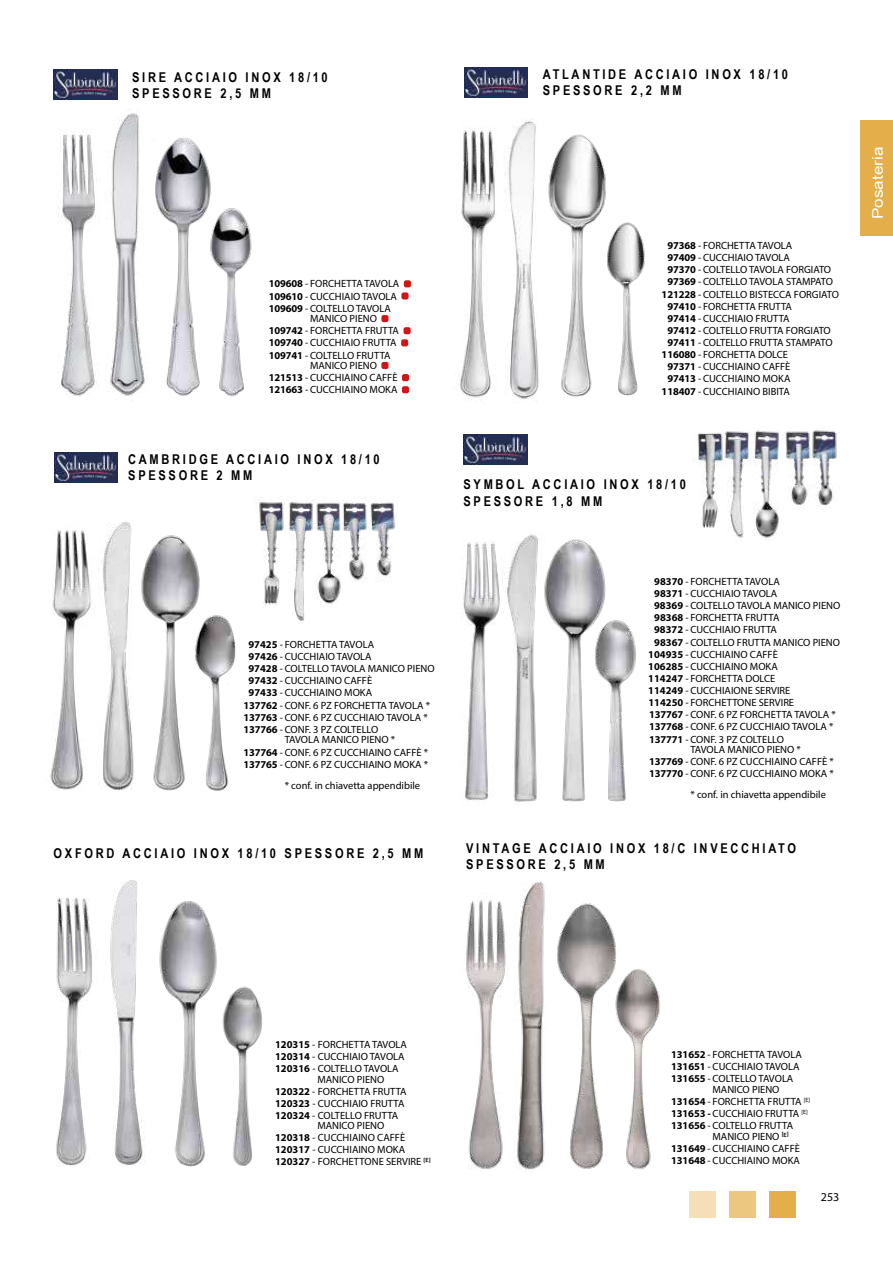
<style>
.page{position:relative;width:893px;height:1263px;background:#fff}
.page>*{position:absolute;margin:0;border:0;box-sizing:border-box;transform-origin:0 0}
.t1{font:14.7px "Arial Narrow";color:#fff;scale:1.43 1}
.t2{font:700 13.5px/16.2px "Arial Narrow";letter-spacing:.2em;color:#000}
.t3{font:12px "Myriad Pro";color:#000}
.t4{font:10.5px/12.1px "Myriad Pro";color:#000}
.s1{font-weight:700}
</style>
<div class="page">
<img style="left:464px;top:67px;width:64px;height:30px">
<img style="left:458px;top:126px;width:37px;height:272px">
<img style="left:503px;top:119px;width:36px;height:280px">
<img style="left:548px;top:134px;width:58px;height:263px">
<img style="left:605px;top:220px;width:40px;height:177px">
<img style="left:463px;top:435px;width:64px;height:30px">
<img style="left:462px;top:542px;width:33px;height:264px">
<img style="left:495px;top:534px;width:42px;height:269px">
<img style="left:537px;top:537px;width:69px;height:265px">
<img style="left:593px;top:618px;width:43px;height:184px">
<img style="left:692px;top:430px;width:145px;height:108px">
<img style="left:54px;top:452px;width:64px;height:30px">
<img style="left:50px;top:529px;width:41px;height:261px">
<img style="left:98px;top:522px;width:36px;height:268px">
<img style="left:141px;top:535px;width:59px;height:256px">
<img style="left:192px;top:609px;width:44px;height:182px">
<img style="left:259px;top:497px;width:136px;height:127px">
<img style="left:53px;top:70px;width:64px;height:30px">
<div style="left:404px;top:280px;width:7px;height:7px;background:#cd1719;border-radius:2px"></div>
<div style="left:401px;top:292px;width:8px;height:7px;background:#cd1719;border-radius:2px"></div>
<div style="left:381px;top:315px;width:7px;height:7px;background:#cd1719;border-radius:2px"></div>
<div style="left:404px;top:327px;width:7px;height:7px;background:#cd1719;border-radius:2px"></div>
<div style="left:401px;top:339px;width:7px;height:7px;background:#cd1719;border-radius:2px"></div>
<div style="left:381px;top:362px;width:7px;height:7px;background:#cd1719;border-radius:2px"></div>
<div style="left:402px;top:374px;width:7px;height:7px;background:#cd1719;border-radius:2px"></div>
<div style="left:402px;top:386px;width:7px;height:7px;background:#cd1719;border-radius:2px"></div>
<img style="left:58px;top:132px;width:39px;height:264px">
<img style="left:110px;top:113px;width:37px;height:283px">
<img style="left:155px;top:137px;width:56px;height:259px">
<img style="left:207px;top:190px;width:45px;height:207px">
<img style="left:466px;top:899px;width:40px;height:271px">
<img style="left:557px;top:903px;width:59px;height:266px">
<img style="left:612px;top:956px;width:49px;height:214px">
<img style="left:515px;top:882px;width:30px;height:288px">
<img style="left:56px;top:880px;width:88px;height:286px">
<img style="left:159px;top:901px;width:58px;height:266px">
<img style="left:222px;top:986px;width:40px;height:180px">
<div style="left:860px;top:120px;width:33px;height:116px;background:#e4af4a"></div>
<div style="left:690px;top:1191px;width:26px;height:27px;background:#f4dfb7"></div>
<div style="left:729px;top:1191px;width:27px;height:27px;background:#ecc780"></div>
<div style="left:769px;top:1191px;width:26px;height:27px;background:#e4af4a"></div>
<p class="t2" style="left:132px;top:68px;width:197px">SIRE ACCIAIO INOX 18/10<br>SPESSORE 2,5 MM</p>
<p class="t2" style="left:543px;top:65px;width:247px">ATLANTIDE ACCIAIO INOX 18/10<br>SPESSORE 2,2 MM</p>
<p class="t4" style="left:269px;top:278px;width:132px"><span class="s1">109608</span> - FORCHETTA TAVOLA<br><span class="s1">109610</span> - CUCCHIAIO TAVOLA<br><span class="s1">109609</span> - COLTELLO TAVOLA</p>
<p class="t4" style="left:269px;top:312px;width:132px;text-indent:41px">MANICO PIENO<br><span class="s1">109742</span> - FORCHETTA FRUTTA<br><span class="s1">109740</span> - CUCCHIAIO FRUTTA<br><span class="s1">109741</span> - COLTELLO FRUTTA</p>
<p class="t4" style="left:269px;top:359px;width:130px;text-indent:41px">MANICO PIENO<br><span class="s1">121513</span> - CUCCHIAINO CAFFÈ<br><span class="s1">121663</span> - CUCCHIAINO MOKA</p>
<p class="t2" style="left:128px;top:450px;width:253px">CAMBRIDGE ACCIAIO INOX 18/10<br>SPESSORE 2 MM</p>
<p class="t4" style="left:248px;top:638px;width:127px"><span class="s1">97425</span> - FORCHETTA TAVOLA</p>
<p class="t4" style="left:249px;top:650px;width:125px"><span class="s1">97426</span> - CUCCHIAIO TAVOLA</p>
<p class="t4" style="left:248px;top:662px;width:188px"><span class="s1">97428</span> - COLTELLO TAVOLA MANICO PIENO</p>
<p class="t4" style="left:249px;top:675px;width:125px"><span class="s1">97432</span> - CUCCHIAINO CAFFÈ</p>
<p class="t4" style="left:249px;top:687px;width:125px"><span class="s1">97433</span> - CUCCHIAINO MOKA</p>
<p class="t4" style="left:243px;top:699px;width:188px"><span class="s1">137762</span> - CONF. 6 PZ FORCHETTA TAVOLA *</p>
<p class="t4" style="left:243px;top:711px;width:186px"><span class="s1">137763</span> - CONF. 6 PZ CUCCHIAIO TAVOLA *</p>
<p class="t4" style="left:243px;top:723px;width:137px"><span class="s1">137766</span> - CONF. 3 PZ COLTELLO</p>
<p class="t4" style="left:243px;top:734px;width:186px;text-indent:41px">TAVOLA MANICO PIENO *<br><span class="s1">137764</span> - CONF. 6 PZ CUCCHIAINO CAFFÈ *<br><span class="s1">137765</span> - CONF. 6 PZ CUCCHIAINO MOKA *</p>
<p class="t4" style="left:285px;top:779px;width:137px">* conf. in chiavetta appendibile</p>
<p class="t2" style="left:54px;top:844px;width:371px">OXFORD ACCIAIO INOX 18/10 SPESSORE 2,5 MM</p>
<p class="t4" style="left:667px;top:239px;width:127px"><span class="s1">97368</span> - FORCHETTA TAVOLA</p>
<p class="t4" style="left:667px;top:251px;width:124px"><span class="s1">97409</span> - CUCCHIAIO TAVOLA</p>
<p class="t4" style="left:667px;top:263px;width:165px"><span class="s1">97370</span> - COLTELLO TAVOLA FORGIATO</p>
<p class="t4" style="left:667px;top:276px;width:167px"><span class="s1">97369</span> - COLTELLO TAVOLA STAMPATO</p>
<p class="t4" style="left:662px;top:288px;width:179px"><span class="s1">121228</span> - COLTELLO BISTECCA FORGIATO</p>
<p class="t4" style="left:667px;top:300px;width:126px"><span class="s1">97410</span> - FORCHETTA FRUTTA</p>
<p class="t4" style="left:667px;top:312px;width:124px"><span class="s1">97414</span> - CUCCHIAIO FRUTTA</p>
<p class="t4" style="left:667px;top:324px;width:165px"><span class="s1">97412</span> - COLTELLO FRUTTA FORGIATO</p>
<p class="t4" style="left:667px;top:336px;width:167px"><span class="s1">97411</span> - COLTELLO FRUTTA STAMPATO</p>
<p class="t4" style="left:662px;top:348px;width:128px"><span class="s1">116080</span> - FORCHETTA DOLCE</p>
<p class="t4" style="left:667px;top:360px;width:125px"><span class="s1">97371</span> - CUCCHIAINO CAFFÈ</p>
<p class="t4" style="left:667px;top:373px;width:125px"><span class="s1">97413</span> - CUCCHIAINO MOKA</p>
<p class="t4" style="left:662px;top:385px;width:130px"><span class="s1">118407</span> - CUCCHIAINO BIBITA</p>
<p class="t2" style="left:463px;top:476px;width:224px">SYMBOL ACCIAIO INOX 18/10<br>SPESSORE 1,8 MM</p>
<p class="t4" style="left:654px;top:575px;width:127px"><span class="s1">98370</span> - FORCHETTA TAVOLA</p>
<p class="t4" style="left:654px;top:587px;width:125px"><span class="s1">98371</span> - CUCCHIAIO TAVOLA</p>
<p class="t4" style="left:654px;top:599px;width:188px"><span class="s1">98369</span> - COLTELLO TAVOLA MANICO PIENO</p>
<p class="t4" style="left:654px;top:611px;width:127px"><span class="s1">98368</span> - FORCHETTA FRUTTA</p>
<p class="t4" style="left:654px;top:624px;width:124px"><span class="s1">98372</span> - CUCCHIAIO FRUTTA</p>
<p class="t4" style="left:654px;top:636px;width:187px"><span class="s1">98367</span> - COLTELLO FRUTTA MANICO PIENO</p>
<p class="t4" style="left:648px;top:648px;width:131px"><span class="s1">104935</span> - CUCCHIAINO CAFFÈ</p>
<p class="t4" style="left:648px;top:660px;width:131px"><span class="s1">106285</span> - CUCCHIAINO MOKA</p>
<p class="t4" style="left:648px;top:672px;width:129px"><span class="s1">114247</span> - FORCHETTA DOLCE</p>
<p class="t4" style="left:648px;top:684px;width:144px"><span class="s1">114249</span> - CUCCHIAIONE SERVIRE</p>
<p class="t4" style="left:648px;top:696px;width:147px"><span class="s1">114250</span> - FORCHETTONE SERVIRE</p>
<p class="t4" style="left:649px;top:708px;width:188px"><span class="s1">137767</span> - CONF. 6 PZ FORCHETTA TAVOLA *</p>
<p class="t4" style="left:649px;top:721px;width:186px"><span class="s1">137768</span> - CONF. 6 PZ CUCCHIAIO TAVOLA *</p>
<p class="t4" style="left:649px;top:733px;width:137px"><span class="s1">137771</span> - CONF. 3 PZ COLTELLO</p>
<p class="t4" style="left:649px;top:743px;width:186px;text-indent:41px">TAVOLA MANICO PIENO *<br><span class="s1">137769</span> - CONF. 6 PZ CUCCHIAINO CAFFÈ *<br><span class="s1">137770</span> - CONF. 6 PZ CUCCHIAINO MOKA *</p>
<p class="t4" style="left:690px;top:788px;width:137px">* conf. in chiavetta appendibile</p>
<p class="t2" style="left:466px;top:839px;width:331px">VINTAGE ACCIAIO INOX 18/C INVECCHIATO<br>SPESSORE 2,5 MM</p>
<h1 class="t1" style="left:867px;top:219px;width:52px;rotate:-90deg">Posateria</h1>
<p class="t4" style="left:275px;top:1038px;width:133px"><span class="s1">120315</span> - FORCHETTA TAVOLA<br><span class="s1">120314</span> - CUCCHIAIO TAVOLA<br><span class="s1">120316</span> - COLTELLO TAVOLA</p>
<p class="t4" style="left:275px;top:1073px;width:133px;text-indent:42px">MANICO PIENO<br><span class="s1">120322</span> - FORCHETTA FRUTTA<br><span class="s1">120323</span> - CUCCHIAIO FRUTTA<br><span class="s1">120324</span> - COLTELLO FRUTTA</p>
<p class="t4" style="left:275px;top:1119px;width:157px;text-indent:42px">MANICO PIENO<br><span class="s1">120318</span> - CUCCHIAINO CAFFÈ<br><span class="s1">120317</span> - CUCCHIAINO MOKA<br><span class="s1">120327</span> - FORCHETTONE SERVIRE <sup>[</sup><sup>E</sup><sup>]</sup></p>
<p class="t4" style="left:671px;top:1048px;width:132px"><span class="s1">131652</span> - FORCHETTA TAVOLA<br><span class="s1">131651</span> - CUCCHIAIO TAVOLA<br><span class="s1">131655</span> - COLTELLO TAVOLA</p>
<p class="t4" style="left:671px;top:1083px;width:141px;text-indent:41px">MANICO PIENO<br><span class="s1">131654</span> - FORCHETTA FRUTTA <sup>[E]<br></sup><span class="s1">131653 -</span> CUCCHIAIO FRUTTA <sup>[E]<br></sup><span class="s1">131656</span> - COLTELLO FRUTTA</p>
<p class="t4" style="left:671px;top:1130px;width:130px;text-indent:41px">MANICO PIENO <sup>[</sup><sup>E</sup><sup>]<br></sup><span class="s1">131649</span> - CUCCHIAINO CAFFÈ<br><span class="s1">131648</span> - CUCCHIAINO MOKA</p>
<p class="t3" style="left:821px;top:1190px;width:20px">253</p>
</div>
